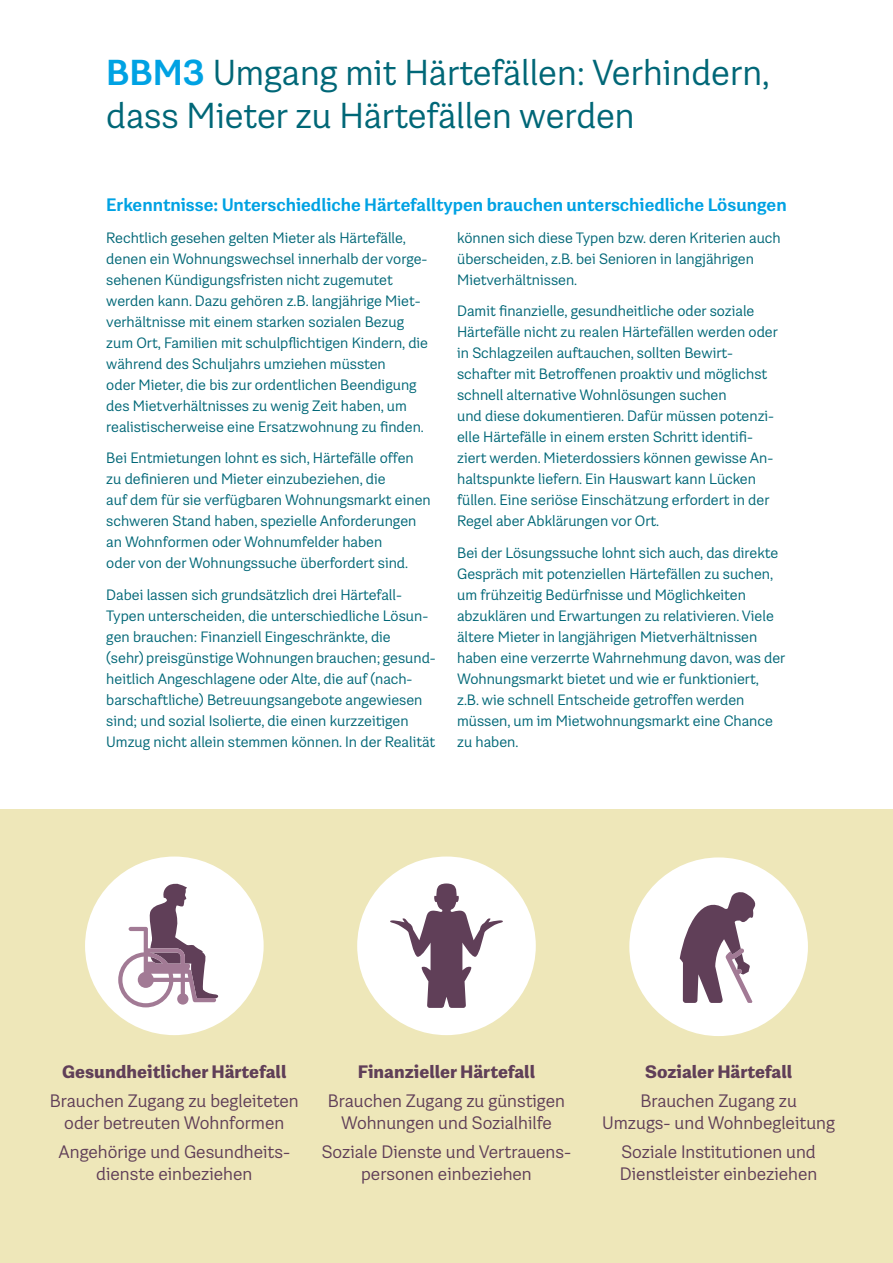
<style>
.page{position:relative;width:893px;height:1263px;background:#fff}
.page>*{position:absolute;margin:0;border:0;box-sizing:border-box;transform-origin:0 0}
.t1{font:36px/43.2px "Grotesco";color:#006777}
.t2{font:18px/21.6px "Grotesco";color:#603f58;text-align:center}
.t3{font:700 18px "Grotesco";color:#00a2e3}
.t4{font:900 18px "Grotesco";color:#603f58}
.t5{font:15px/21px "Grotesco";color:#006777}
.s1{font-weight:700;color:#00a2e3}
</style>
<div class="page">
<div style="left:0;top:810px;width:893px;height:453px;background:#eee7b9"></div>
<div style="left:357px;top:856px;width:179px;height:179px;background:#fff;border-radius:50%"></div>
<svg style="left:390px;top:883px;width:113px;height:125px"></svg>
<div style="left:85px;top:856px;width:179px;height:179px;background:#fff;border-radius:50%"></div>
<svg style="left:118px;top:883px;width:100px;height:124px"></svg>
<div style="left:629px;top:857px;width:179px;height:179px;background:#fff;border-radius:50%"></div>
<svg style="left:680px;top:892px;width:76px;height:111px"></svg>
<h1 class="t1" style="left:106px;top:51px;width:665px"><span class="s1">BBM3</span> Umgang mit Härtefällen: Verhindern, dass Mieter zu Härtefällen werden</h1>
<p class="t3" style="left:106px;top:194px;width:682px">Erkenntnisse: Unterschiedliche Härtefalltypen brauchen unterschiedliche Lösungen</p>
<p class="t5" style="left:106px;top:227px;width:323px">Rechtlich gesehen gelten Mieter als Härtefälle, denen ein Wohnungswechsel innerhalb der vorge&shy;sehenen Kündigungsfristen nicht zugemutet werden kann. Dazu gehören z.B. langjährige Miet&shy;verhältnisse mit einem starken sozialen Bezug zum Ort, Familien mit schulpflichtigen Kindern, die während des Schuljahrs umziehen müssten<br>oder Mieter, die bis zur ordentlichen Beendigung des Mietverhältnisses zu wenig Zeit haben, um realistischerweise eine Ersatzwohnung zu finden.</p>
<p class="t5" style="left:106px;top:447px;width:326px">Bei Entmietungen lohnt es sich, Härtefälle offen zu definieren und Mieter einzubeziehen, die<br>auf dem für sie verfügbaren Wohnungsmarkt einen schweren Stand haben, spezielle Anforderungen an Wohnformen oder Wohnumfelder haben<br>oder von der Wohnungssuche überfordert sind.</p>
<p class="t5" style="left:106px;top:584px;width:331px">Dabei lassen sich grundsätzlich drei Härtefall-Typen unterscheiden, die unterschiedliche Lösun&shy;gen brauchen: Finanziell Eingeschränkte, die<br>(sehr) preisgünstige Wohnungen brauchen; gesund&shy;heitlich Angeschlagene oder Alte, die auf (nach&shy;barschaftliche) Betreuungsangebote angewiesen sind; und sozial Isolierte, die einen kurzzeitigen Umzug nicht allein stemmen können. In der Realität</p>
<p class="t5" style="left:457px;top:227px;width:325px">können sich diese Typen bzw. deren Kriterien auch überscheiden, z.B. bei Senioren in langjährigen<br>Mietverhältnissen.</p>
<p class="t5" style="left:457px;top:300px;width:322px">Damit finanzielle, gesundheitliche oder soziale Härtefälle nicht zu realen Härtefällen werden oder in Schlagzeilen auftauchen, sollten Bewirt&shy;schafter mit Betroffenen proaktiv und möglichst schnell alternative Wohnlösungen suchen<br>und diese dokumentieren. Dafür müssen potenzi&shy;elle Härtefälle in einem ersten Schritt identifi&shy;ziert werden. Mieterdossiers können gewisse An&shy;haltspunkte liefern. Ein Hauswart kann Lücken füllen. Eine seriöse Einschätzung erfordert in der Regel aber Abklärungen vor Ort.</p>
<p class="t5" style="left:457px;top:542px;width:330px">Bei der Lösungssuche lohnt sich auch, das direkte Gespräch mit potenziellen Härtefällen zu suchen, um frühzeitig Bedürfnisse und Möglichkeiten abzuklären und Erwartungen zu relativieren. Viele ältere Mieter in langjährigen Mietverhältnissen haben eine verzerrte Wahrnehmung davon, was der Wohnungsmarkt bietet und wie er funktioniert,<br>z.B. wie schnell Entscheide getroffen werden müssen, um im Mietwohnungsmarkt eine Chance zu haben.</p>
<p class="t4" style="left:62px;top:1060px;width:226px">Gesundheitlicher Härtefall</p>
<p class="t2" style="left:50px;top:1090px;width:250px">Brauchen Zugang zu begleiteten oder betreuten Wohnformen</p>
<p class="t2" style="left:59px;top:1141px;width:233px">Angehörige und Gesundheits&shy;dienste einbeziehen</p>
<p class="t4" style="left:358px;top:1060px;width:179px">Finanzieller Härtefall</p>
<p class="t2" style="left:328px;top:1090px;width:239px">Brauchen Zugang zu günstigen<br>Wohnungen und Sozialhilfe</p>
<p class="t2" style="left:322px;top:1141px;width:251px">Soziale Dienste und Vertrauens&shy;personen einbeziehen</p>
<p class="t4" style="left:645px;top:1060px;width:149px">Sozialer Härtefall</p>
<p class="t2" style="left:602px;top:1090px;width:234px">Brauchen Zugang zu<br>Umzugs- und Wohnbegleitung</p>
<p class="t2" style="left:620px;top:1141px;width:199px;text-align:left">Soziale Institutionen und<br>Dienstleister einbeziehen</p>
</div>
